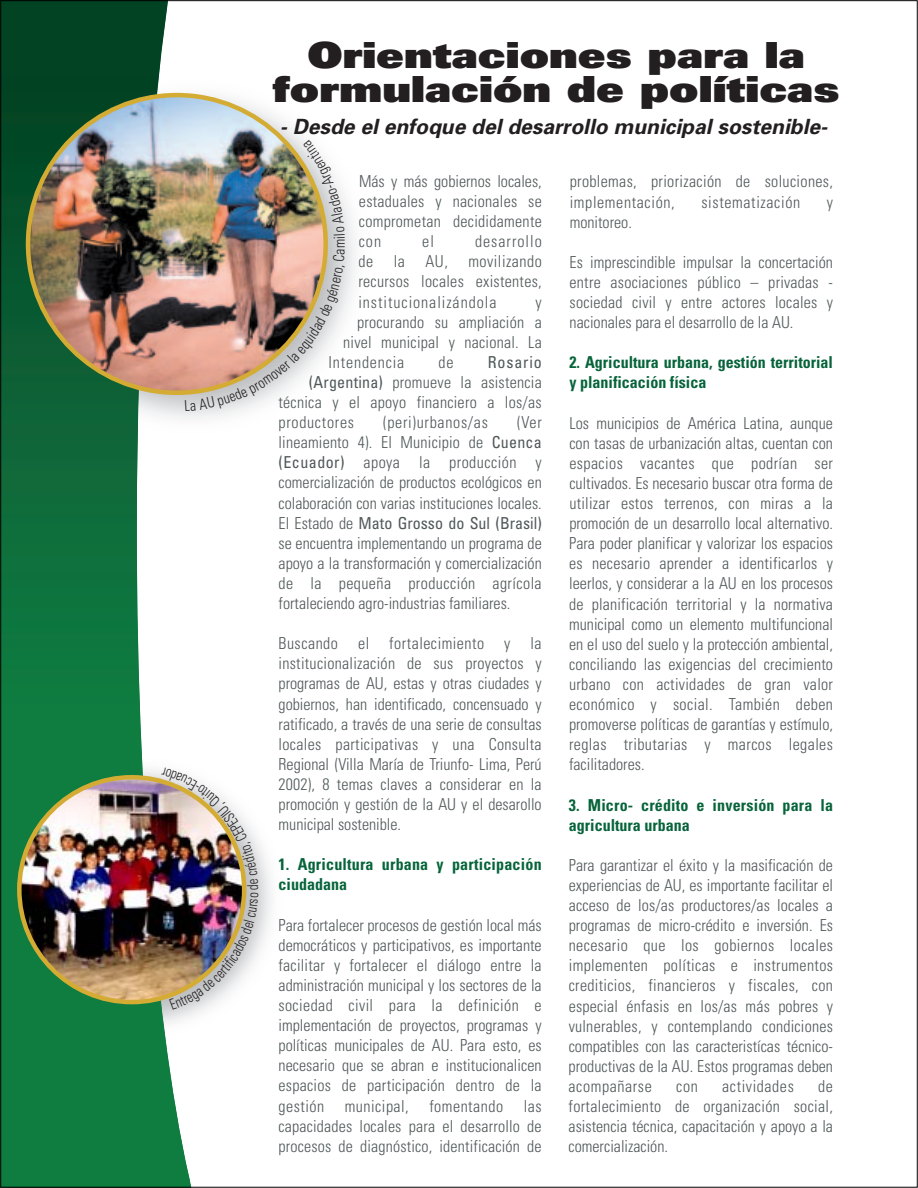
<style>
.page{position:relative;width:918px;height:1188px;background:#fff}
.page>*{position:absolute;margin:0;border:0;box-sizing:border-box;transform-origin:0 0}
.t1{font:900 36px/34.5px "Univers";color:#231f20;text-align:center;scale:1.23 1}
.t2{font:italic 700 21px "Univers";color:#231f20}
.t3{font:300 condensed 16.5px/20.1px "Univers";letter-spacing:.015em;color:#505859;text-align:justify}
.t4{font:700 condensed 16.5px/20.1px "Univers";color:#07643a}
.t5{font:300 condensed 16.5px "Univers";letter-spacing:.045em;color:#505859}
.t6{font:300 condensed 16.5px "Univers";letter-spacing:.04em;color:#505859}
.t7{font:300 condensed 16.5px "Univers";letter-spacing:.05em;color:#505859}
.t8{font:300 condensed 16.5px "Univers";letter-spacing:.035em;color:#505859}
.t9{font:condensed 16.5px "Univers";letter-spacing:.05em;color:#505859}
.t10{font:300 condensed 15px "Univers";color:#231f20;scale:.92 1}
.s1{font-weight:400}
</style>
<div class="page">
<img style="left:203px;top:95px;width:152px;height:323px">
<img style="left:0;top:0;width:190px;height:1188px">
<img style="left:29px;top:94px;width:297px;height:298px;border-radius:50%">
<img style="left:19px;top:777px;width:226px;height:225px;border-radius:50%">
<svg style="left:185px;top:249px;width:160px;height:162px"></svg>
<svg style="left:303px;top:140px;width:42px;height:98px"></svg>
<img style="left:162px;top:767px;width:96px;height:243px">
<h1 class="t1" style="left:273px;top:41px;width:462px">Orientaciones para la formulación de políticas</h1>
<p class="t2" style="left:280px;top:119px;width:549px">- Desde el enfoque del desarrollo municipal sostenible-</p>
<p class="t3" style="left:359px;top:173px;width:185px">Más y más gobiernos locales, estaduales y nacionales se comprometan decididamente con</p>
<p class="t3" style="left:570px;top:173px;width:265px">problemas, priorización de soluciones, implementación,</p>
<p class="t6" style="left:701px;top:196px;width:100px">sistematización</p>
<p class="t3" style="left:827px;top:193px;width:8px">y</p>
<p class="t3" style="left:570px;top:213px;width:64px">monitoreo.</p>
<p class="t3" style="left:570px;top:254px;width:265px">Es imprescindible impulsar la concertación entre asociaciones público – privadas - sociedad civil y entre actores locales y nacionales para el desarrollo de la AU.</p>
<p class="t4" style="left:570px;top:354px;width:265px">2. Agricultura urbana, gestión territorial y planificación física</p>
<p class="t3" style="left:569px;top:414px;width:266px">Los municipios de América Latina, aunque con tasas de urbanización altas, cuentan con espacios vacantes que podrían ser cultivados. Es necesario buscar otra forma de utilizar estos terrenos, con miras a la promoción de un desarrollo local alternativo.<br>Para poder planificar y valorizar los espacios es necesario aprender a identificarlos y leerlos, y considerar a la AU en los procesos de planificación territorial y la normativa municipal como un elemento multifuncional en el uso del suelo y la protección ambiental, conciliando las exigencias del crecimiento urbano con actividades de gran valor económico y social. También deben promoverse políticas de garantías y estímulo, reglas tributarias y marcos legales facilitadores.</p>
<p class="t4" style="left:569px;top:796px;width:266px">3. Micro- crédito e inversión para la agricultura urbana</p>
<p class="t3" style="left:569px;top:857px;width:266px">Para garantizar el éxito y la masificación de experiencias de AU, es importante facilitar el acceso de los/as productores/as locales a programas de micro-crédito e inversión. Es necesario que los gobiernos locales implementen políticas e instrumentos crediticios, financieros y fiscales, con especial énfasis en los/as más pobres y vulnerables, y contemplando condiciones compatibles con las caracteristícas técnico&shy;productivas de la AU. Estos programas deben acompañarse</p>
<p class="t3" style="left:358px;top:233px;width:185px;text-indent:117px">desarrollo de la AU, movilizando recursos locales existentes, institucionalizándola</p>
<p class="t3" style="left:422px;top:233px;width:13px">el</p>
<p class="t10" style="left:334px;top:248px;width:12px;rotate:-90deg">m</p>
<p class="t3" style="left:536px;top:293px;width:8px">y</p>
<p class="t3" style="left:357px;top:313px;width:186px">procurando su ampliación a</p>
<p class="t3" style="left:343px;top:334px;width:200px">nivel municipal y nacional. La</p>
<p class="t7" style="left:329px;top:356px;width:77px">Intendencia</p>
<p class="t3" style="left:439px;top:354px;width:17px">de</p>
<p class="t9" style="left:488px;top:356px;width:55px">Rosario</p>
<p class="t3" style="left:309px;top:374px;width:235px"><span class="s1">(Argentina)</span> promueve la asistencia</p>
<p class="t3" style="left:279px;top:394px;width:265px">técnica y el apoyo financiero a los/as</p>
<p class="t5" style="left:279px;top:416px;width:77px">productores</p>
<p class="t5" style="left:383px;top:416px;width:106px">(peri)urbanos/as</p>
<p class="t3" style="left:279px;top:414px;width:265px;text-indent:239px">(Ver lineamiento 4). El Municipio de <span class="s1">Cuenca (Ecuador)</span> apoya la producción y comercialización de productos ecológicos en colaboración con varias instituciones locales.<br>El Estado de <span class="s1">Mato Grosso do Sul (Brasil) </span>se encuentra implementando un programa de apoyo a la transformación y comercialización de la pequeña producción agrícola fortaleciendo agro-industrias familiares.</p>
<p class="t3" style="left:279px;top:635px;width:265px">Buscando el fortalecimiento y la institucionalización de sus proyectos y programas de AU, estas y otras ciudades y gobiernos, han identificado, concensuado y ratificado, a través de una serie de consultas locales participativas y una Consulta Regional (Villa María de Triunfo- Lima, Perú 2002), 8 temas claves a considerar en la promoción y gestión de la AU y el desarollo municipal sostenible.</p>
<p class="t4" style="left:279px;top:856px;width:265px">1. Agricultura urbana y participación ciudadana</p>
<p class="t3" style="left:279px;top:916px;width:265px">Para fortalecer procesos de gestión local más democráticos y participativos, es importante facilitar y fortalecer el diálogo entre la administración municipal y los sectores de la sociedad civil para la definición e implementación de proyectos, programas y políticas municipales de AU. Para esto, es necesario que se abran e institucionalicen espacios de participación dentro de la gestión municipal, fomentando las capacidades locales para el desarrollo de procesos de diagnóstico, identificación de</p>
<p class="t3" style="left:569px;top:1078px;width:266px;text-indent:250px">de fortalecimiento de organización social, asistencia técnica, capacitación y apoyo a la comercialización.</p>
<p class="t3" style="left:676px;top:1078px;width:23px">con</p>
<p class="t8" style="left:722px;top:1080px;width:73px">actividades</p>
</div>
